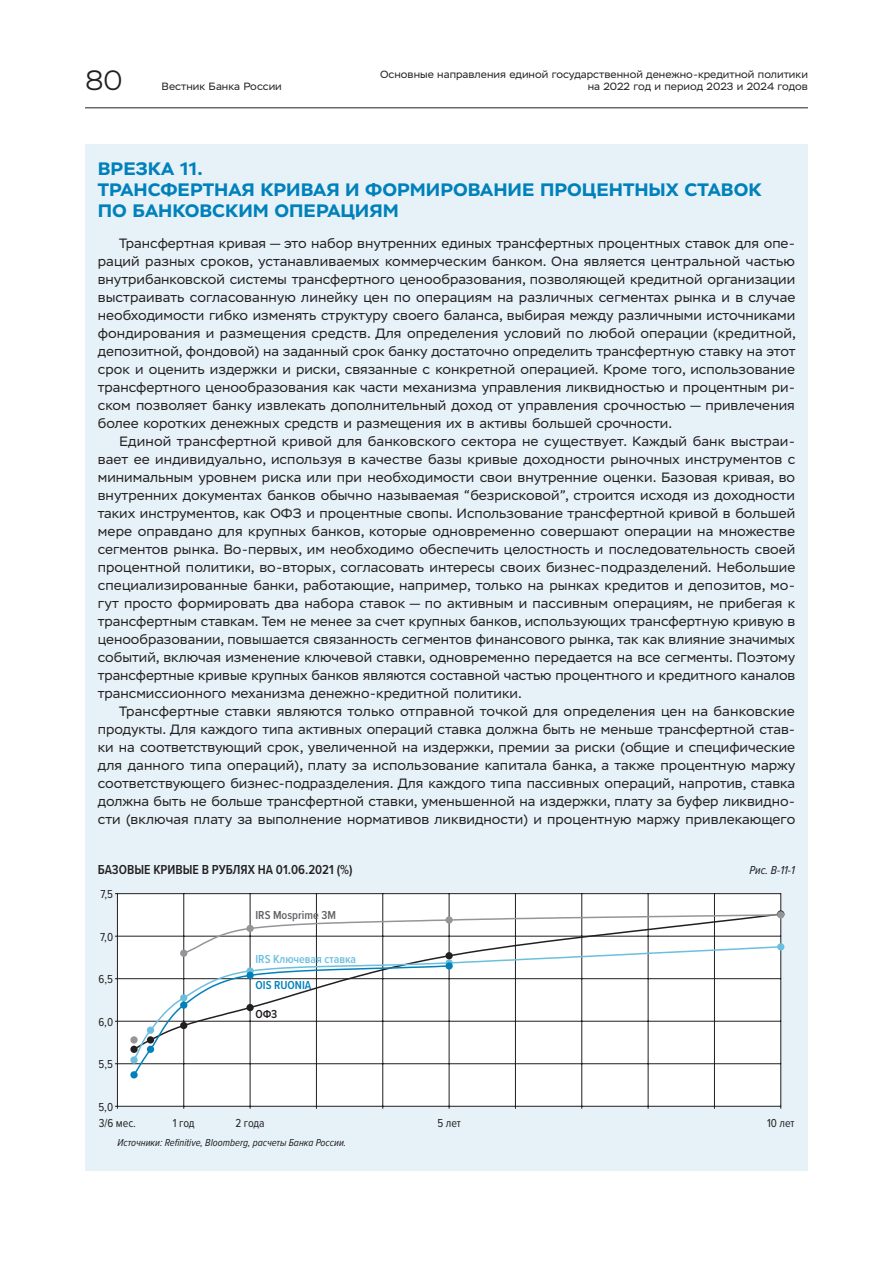
<style>
.page{position:relative;width:893px;height:1263px;background:#fff}
.page>*{position:absolute;margin:0;border:0;box-sizing:border-box;transform-origin:0 0}
.t1{font:300 27.9px "Stem";color:#231f20}
.ON_Vrezka{font:700 18px/21px "Stem Text";color:#0081bb}
.MText{font:13.5px/18px "Stem Text";color:#231f20;text-align:justify}
.t2{font:600 13.5px "Proxima Nova Cond";color:#231f20}
.t3{font:12px/15.8px "Proxima Nova Cond";letter-spacing:-.01em;color:#231f20}
.t4{font:600 12px "Proxima Nova Cond";color:#6bbfdd}
.t5{font:600 12px "Proxima Nova Cond";color:#636366}
.t6{font:italic 12px "Proxima Nova Cond";color:#231f20}
.t7{font:600 12px "Proxima Nova Cond";color:#0081bb}
.t8{font:600 12px "Proxima Nova Cond";color:#231f20}
.t9{font:10.5px/12px "Stem Text";color:#231f20;text-align:right}
.t10{font:italic 10.5px "Proxima Nova Cond";color:#231f20}
</style>
<div class="page">
<hr style="left:85px;top:108px;width:723px;height:1px;background:#231f20">
<div style="left:85px;top:144px;width:723px;height:1026px;background:#e6f2f8"></div>
<div style="left:117px;top:894px;width:664px;height:212px;background:#fff"></div>
<hr style="left:115px;top:1106px;width:666px;height:1px;background:#231f20">
<hr style="left:115px;top:1063px;width:666px;height:1px;background:#231f20">
<hr style="left:115px;top:1021px;width:666px;height:1px;background:#231f20">
<hr style="left:115px;top:978px;width:666px;height:1px;background:#231f20">
<hr style="left:115px;top:936px;width:666px;height:1px;background:#231f20">
<hr style="left:115px;top:893px;width:666px;height:1px;background:#231f20">
<hr style="left:183px;top:894px;width:1px;height:214px;background:#231f20">
<hr style="left:250px;top:894px;width:1px;height:214px;background:#231f20">
<hr style="left:316px;top:894px;width:1px;height:214px;background:#231f20">
<hr style="left:382px;top:894px;width:1px;height:214px;background:#231f20">
<hr style="left:449px;top:894px;width:1px;height:214px;background:#231f20">
<hr style="left:515px;top:894px;width:1px;height:214px;background:#231f20">
<hr style="left:581px;top:894px;width:1px;height:214px;background:#231f20">
<hr style="left:648px;top:894px;width:1px;height:214px;background:#231f20">
<hr style="left:714px;top:894px;width:1px;height:214px;background:#231f20">
<hr style="left:780px;top:894px;width:1px;height:214px;background:#231f20">
<hr style="left:117px;top:894px;width:1px;height:214px;background:#231f20">
<svg style="left:182px;top:913px;width:600px;height:32px"></svg>
<svg style="left:180px;top:945px;width:602px;height:117px"></svg>
<svg style="left:132px;top:964px;width:319px;height:113px"></svg>
<div style="left:130px;top:1046px;width:8px;height:7px;background:#231f20;border-radius:50%"></div>
<div style="left:147px;top:1036px;width:7px;height:7px;background:#231f20;border-radius:50%"></div>
<div style="left:180px;top:1022px;width:7px;height:7px;background:#231f20;border-radius:50%"></div>
<div style="left:246px;top:1004px;width:8px;height:7px;background:#231f20;border-radius:50%"></div>
<div style="left:445px;top:952px;width:8px;height:7px;background:#231f20;border-radius:50%"></div>
<div style="left:130px;top:1036px;width:8px;height:7px;background:#939598;border-radius:50%"></div>
<div style="left:180px;top:949px;width:7px;height:8px;background:#939598;border-radius:50%"></div>
<div style="left:246px;top:925px;width:8px;height:7px;background:#939598;border-radius:50%"></div>
<div style="left:445px;top:916px;width:8px;height:8px;background:#939598;border-radius:50%"></div>
<div style="left:777px;top:911px;width:7px;height:7px;background:#939598;border-radius:50%"></div>
<div style="left:130px;top:1056px;width:8px;height:7px;background:#6bbfdd;border-radius:50%"></div>
<div style="left:147px;top:1026px;width:7px;height:8px;background:#6bbfdd;border-radius:50%"></div>
<div style="left:180px;top:994px;width:7px;height:7px;background:#6bbfdd;border-radius:50%"></div>
<svg style="left:246px;top:967px;width:8px;height:8px"></svg>
<div style="left:445px;top:959px;width:8px;height:7px;background:#6bbfdd;border-radius:50%"></div>
<div style="left:777px;top:943px;width:7px;height:7px;background:#6bbfdd;border-radius:50%"></div>
<div style="left:130px;top:1071px;width:8px;height:7px;background:#0081bb;border-radius:50%"></div>
<div style="left:147px;top:1046px;width:7px;height:7px;background:#0081bb;border-radius:50%"></div>
<div style="left:180px;top:1001px;width:7px;height:8px;background:#0081bb;border-radius:50%"></div>
<div style="left:246px;top:972px;width:8px;height:7px;background:#0081bb;border-radius:50%"></div>
<div style="left:445px;top:962px;width:8px;height:7px;background:#0081bb;border-radius:50%"></div>
<h1 class="t1" style="left:85px;top:64px;width:39px">80</h1>
<p class="t9" style="left:162px;top:80px;width:122px">Вестник Банка России</p>
<p class="t9" style="left:380px;top:68px;width:429px">Основные направления единой государственной денежно‑ кредитной политики на 2022 год и период 2023 и 2024 годов</p>
<p class="ON_Vrezka" style="left:98px;top:158px;width:106px">ВРЕЗКА 11.</p>
<p class="ON_Vrezka" style="left:98px;top:179px;width:665px">ТРАНСФЕРТНАЯ КРИВАЯ И ФОРМИРОВАНИЕ ПРОЦЕНТНЫХ СТАВОК<br>ПО БАНКОВСКИМ ОПЕРАЦИЯМ</p>
<p class="MText" style="left:98px;top:234px;width:700px;text-indent:21px">Трансфертная кривая — это набор внутренних единых трансфертных процентных ставок для опе&shy;раций разных сроков, устанавливаемых коммерческим банком. Она является центральной частью внутрибанковской системы трансфертного ценообразования, позволяющей кредитной организации выстраивать согласованную линейку цен по операциям на различных сегментах рынка и в случае необходимости гибко изменять структуру своего баланса, выбирая между различными источниками фондирования и размещения средств. Для определения условий по любой операции (кредитной, депозитной, фондовой) на заданный срок банку достаточно определить трансфертную ставку на этот срок и оценить издержки и риски, связанные с конкретной операцией. Кроме того, использование трансфертного ценообразования как части механизма управления ликвидностью и процентным ри&shy;ском позволяет банку извлекать дополнительный доход от управления срочностью — привлечения более коротких денежных средств и размещения их в активы большей срочности.</p>
<p class="MText" style="left:98px;top:432px;width:699px;text-indent:21px">Единой трансфертной кривой для банковского сектора не существует. Каждый банк выстраи&shy;вает ее индивидуально, используя в качестве базы кривые доходности рыночных инструментов с минимальным уровнем риска или при необходимости свои внутренние оценки. Базовая кривая, во внутренних документах банков обычно называемая “безрисковой”, строится исходя из доходности таких инструментов, как ОФЗ и процентные свопы. Использование трансфертной кривой в большей мере оправдано для крупных банков, которые одновременно совершают операции на множестве сегментов рынка. Во-первых, им необходимо обеспечить целостность и последовательность своей процентной политики, во-вторых, согласовать интересы своих бизнес-подразделений. Небольшие специализированные банки, работающие, например, только на рынках кредитов и депозитов, мо&shy;гут просто формировать два набора ставок — по активным и пассивным операциям, не прибегая к трансфертным ставкам. Тем не менее за счет крупных банков, использующих трансфертную кривую в ценообразовании, повышается связанность сегментов финансового рынка, так как влияние значимых событий, включая изменение ключевой ставки, одновременно передается на все сегменты. Поэтому трансфертные кривые крупных банков являются составной частью процентного и кредитного каналов трансмиссионного механизма денежно-кредитной политики.</p>
<p class="MText" style="left:98px;top:702px;width:699px;text-indent:21px">Трансфертные ставки являются только отправной точкой для определения цен на банковские продукты. Для каждого типа активных операций ставка должна быть не меньше трансфертной став&shy;ки на соответствующий срок, увеличенной на издержки, премии за риски (общие и специфические для данного типа операций), плату за использование капитала банка, а также процентную маржу соответствующего бизнес-подразделения. Для каждого типа пассивных операций, напротив, ставка должна быть не больше трансфертной ставки, уменьшенной на издержки, плату за буфер ликвидно&shy;сти (включая плату за выполнение нормативов ликвидности) и процентную маржу привлекающего</p>
<p class="t2" style="left:98px;top:860px;width:256px">БАЗОВЫЕ КРИВЫЕ В РУБЛЯХ НА 01.06.2021 (%)</p>
<p class="t6" style="left:749px;top:861px;width:47px">Рис. В‑11‑1</p>
<p class="t5" style="left:255px;top:906px;width:82px">IRS Mosprime 3M</p>
<p class="t3" style="left:100px;top:886px;width:14px">7,5</p>
<p class="t3" style="left:100px;top:928px;width:14px">7,0</p>
<p class="t3" style="left:99px;top:971px;width:16px">6,5</p>
<p class="t3" style="left:98px;top:1013px;width:16px">6,0</p>
<p class="t3" style="left:99px;top:1056px;width:16px">5,5</p>
<p class="t3" style="left:98px;top:1098px;width:39px">5,0<br>3/6 мес.</p>
<p class="t4" style="left:255px;top:950px;width:102px">IRS Ключевая ставка</p>
<p class="t7" style="left:255px;top:976px;width:57px">OIS RUONIA</p>
<p class="t8" style="left:255px;top:1005px;width:23px">ОФЗ</p>
<p class="t3" style="left:173px;top:1114px;width:23px">1 год</p>
<p class="t3" style="left:236px;top:1114px;width:31px">2 года</p>
<p class="t3" style="left:437px;top:1114px;width:25px">5 лет</p>
<p class="t3" style="left:767px;top:1114px;width:29px">10 лет</p>
<p class="t10" style="left:117px;top:1135px;width:230px">Источники: Refinitive, Bloomberg, расчеты Банка России.</p>
</div>
